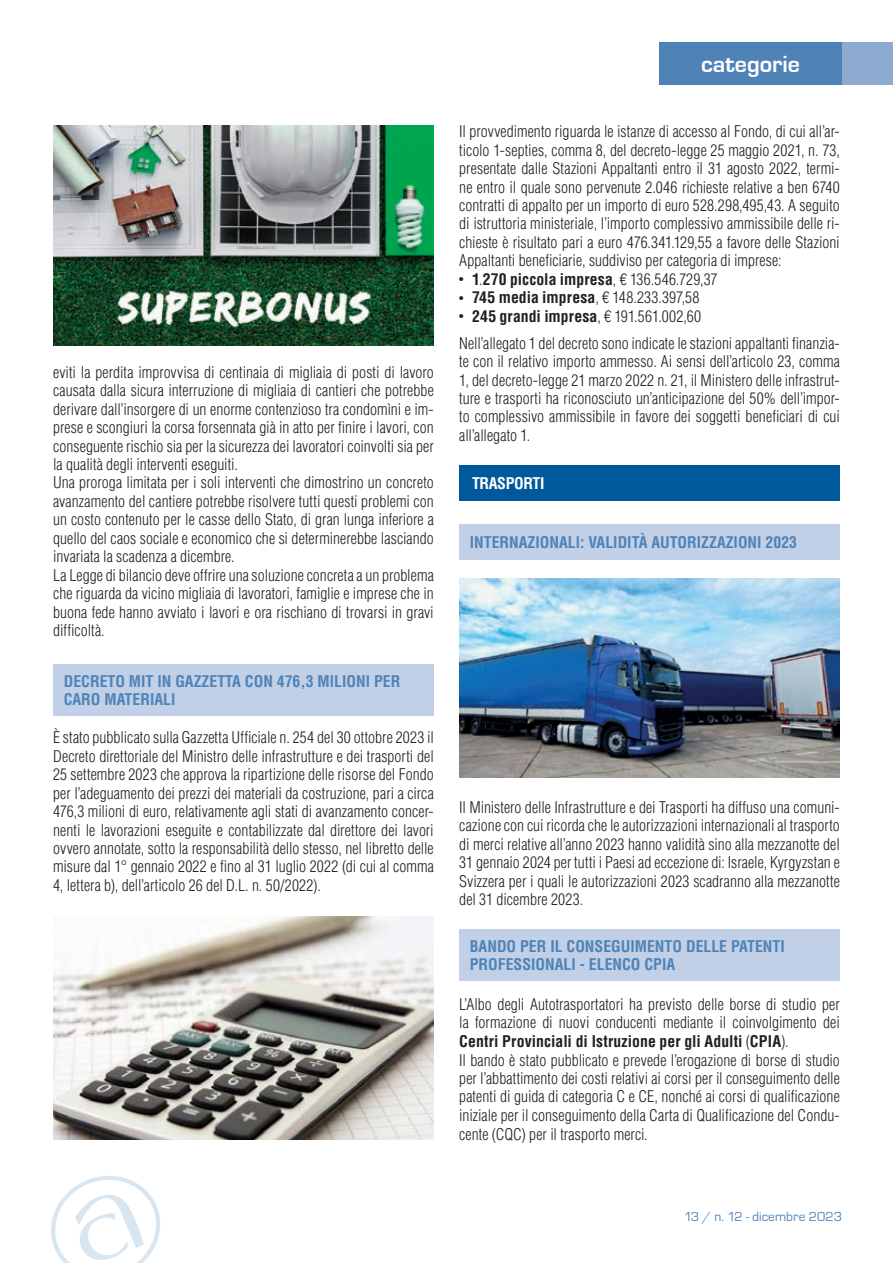
<style>
.page{position:relative;width:893px;height:1263px;background:#fff}
.page>*{position:absolute;margin:0;border:0;box-sizing:border-box;transform-origin:0 0}
.t1{font:700 24px "Eurostile T";color:#fff}
.t2{font:300 condensed 15.75px/18.5px "Helvetica LT Std";color:#231f20;text-align:justify}
.t3{font:700 condensed 15.75px/18.8px "Helvetica LT Std";color:#4f83b8}
.t4{font:700 condensed 15.75px "Helvetica LT Std";letter-spacing:.005em;color:#231f20}
.t5{font:700 condensed 15.75px "Helvetica LT Std";letter-spacing:-.02em;color:#fff}
.t6{font:13.5px "Eurostile T";color:#4f83b8}
.s1{font-size:10.5px}
.s2{font-weight:300}
.s3{font-weight:700;font-size:10.5px}
.s4{font-weight:700}
</style>
<div class="page">
<div style="left:842px;top:43px;width:51px;height:42px;background:#8faad1"></div>
<div style="left:659px;top:43px;width:183px;height:42px;background:#4f83b8"></div>
<div style="left:459px;top:465px;width:381px;height:35px;background:#00599b"></div>
<div style="left:459px;top:524px;width:381px;height:36px;background:#c1d0e6"></div>
<div style="left:53px;top:664px;width:381px;height:52px;background:#c1d0e6"></div>
<img style="left:459px;top:578px;width:381px;height:199px">
<img style="left:53px;top:126px;width:381px;height:219px">
<img style="left:53px;top:916px;width:381px;height:224px">
<div style="left:459px;top:930px;width:381px;height:51px;background:#c1d0e6"></div>
<svg style="left:51px;top:1176px;width:109px;height:87px"></svg>
<p class="t2" style="left:53px;top:363px;width:382px;text-align:left">eviti la perdita improvvisa di centinaia di migliaia di posti di lavoro causata dalla sicura interruzione di migliaia di cantieri che potrebbe derivare dall’insorgere di un enorme contenzioso tra condomìni e im&shy;prese e scongiuri la corsa forsennata già in atto per finire i lavori, con conseguente rischio sia per la sicurezza dei lavoratori coinvolti sia per la qualità degli interventi eseguiti.<br>Una proroga limitata per i soli interventi che dimostrino un concreto avanzamento del cantiere potrebbe risolvere tutti questi problemi con un costo contenuto per le casse dello Stato, di gran lunga inferiore a quello del caos sociale e economico che si determinerebbe lasciando invariata la scadenza a dicembre.<br>La Legge di bilancio deve offrire una soluzione concreta a un problema che riguarda da vicino migliaia di lavoratori, famiglie e imprese che in buona fede hanno avviato i lavori e ora rischiano di trovarsi in gravi difficoltà.</p>
<p class="t3" style="left:64px;top:671px;width:338px">DECRETO MIT IN GAZZETTA CON 476,3 MILIONI PER<br>CARO MATERIALI</p>
<p class="t2" style="left:53px;top:728px;width:382px">È stato pubblicato sulla Gazzetta Ufficiale n. 254 del 30 ottobre 2023 il Decreto direttoriale del Ministro delle infrastrutture e dei trasporti del 25 settembre 2023 che approva la ripartizione delle risorse del Fondo per l’adeguamento dei prezzi dei materiali da costruzione, pari a circa 476,3 milioni di euro, relativamente agli stati di avanzamento concer&shy;nenti le lavorazioni eseguite e contabilizzate dal direttore dei lavori ovvero annotate, sotto la responsabilità dello stesso, nel libretto delle misure dal 1° gennaio 2022 e fino al 31 luglio 2022 (di cui al comma 4, lettera b), dell’articolo 26 del D.L. n. 50/2022).</p>
<h1 class="t1" style="left:701px;top:50px;width:100px">categorie</h1>
<p class="t2" style="left:459px;top:122px;width:382px">Il provvedimento riguarda le istanze di accesso al Fondo, di cui all’ar&shy;ticolo 1-septies, comma 8, del decreto-legge 25 maggio 2021, n. 73, presentate dalle Stazioni Appaltanti entro il 31 agosto 2022, termi&shy;ne entro il quale sono pervenute 2.046 richieste relative a ben 6740 contratti di appalto per un importo di euro 528.298,495,43. A seguito di istruttoria ministeriale, l’importo complessivo ammissibile delle ri&shy;chieste è risultato pari a euro 476.341.129,55 a favore delle Stazioni Appaltanti beneficiarie, suddiviso per categoria di imprese:</p>
<p class="t4" style="left:459px;top:269px;width:260px"><span class="s1">•</span> 1<span class="s2">.</span>270 piccola impresa<span class="s2">, € 136.546.729,37</span></p>
<p class="t2" style="left:459px;top:288px;width:242px"><span class="s3">•</span> <span class="s4">745 media impresa</span>, € 148.233.397,58</p>
<p class="t2" style="left:459px;top:302px;width:382px;line-height:27px"><span class="s3">•</span> <span class="s4">245 grandi impresa</span>, € 191.561.002,60<br>Nell’allegato 1 del decreto sono indicate le stazioni appaltanti finanzia-</p>
<p class="t2" style="left:459px;top:352px;width:382px">te con il relativo importo ammesso. Ai sensi dell’articolo 23, comma 1, del decreto-legge 21 marzo 2022 n. 21, il Ministero delle infrastrut&shy;ture e trasporti ha riconosciuto un’anticipazione del 50% dell’impor&shy;to complessivo ammissibile in favore dei soggetti beneficiari di cui all’allegato 1.</p>
<p class="t5" style="left:472px;top:473px;width:74px">TRASPORTI</p>
<p class="t3" style="left:470px;top:532px;width:329px">INTERNAZIONALI: VALIDITÀ AUTORIZZAZIONI 2023</p>
<p class="t2" style="left:459px;top:798px;width:382px">Il Ministero delle Infrastrutture e dei Trasporti ha diffuso una comuni&shy;cazione con cui ricorda che le autorizzazioni internazionali al trasporto di merci relative all’anno 2023 hanno validità sino alla mezzanotte del 31 gennaio 2024 per tutti i Paesi ad eccezione di: Israele, Kyrgyzstan e Svizzera per i quali le autorizzazioni 2023 scadranno alla mezzanotte del 31 dicembre 2023.</p>
<p class="t3" style="left:470px;top:936px;width:316px">BANDO PER IL CONSEGUIMENTO DELLE PATENTI<br>PROFESSIONALI - ELENCO CPIA</p>
<p class="t2" style="left:459px;top:995px;width:382px;text-align:left">L’Albo degli Autotrasportatori ha previsto delle borse di studio per la formazione di nuovi conducenti mediante il coinvolgimento dei <span class="s4">Centri Provinciali di Istruzione per gli Adulti</span> (<span class="s4">CPIA</span>).<br>Il bando è stato pubblicato e prevede l’erogazione di borse di studio per l’abbattimento dei costi relativi ai corsi per il conseguimento delle patenti di guida di categoria C e CE, nonché ai corsi di qualificazione iniziale per il conseguimento della Carta di Qualificazione del Condu&shy;cente (CQC) per il trasporto merci.</p>
<p class="t6" style="left:684px;top:1209px;width:159px">13 / n. 12 - dicembre 2023</p>
</div>
